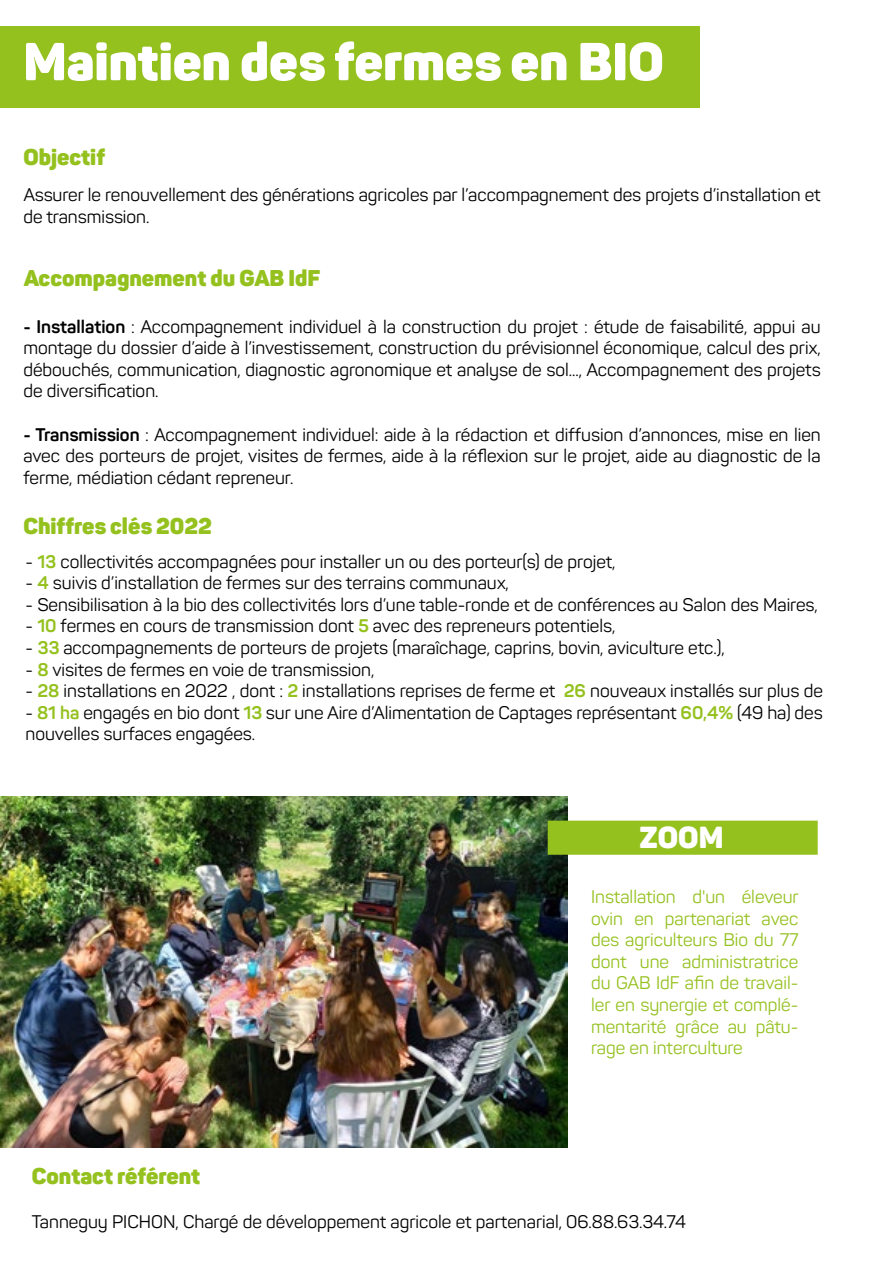
<style>
.page{position:relative;width:893px;height:1263px;background:#fff}
.page>*{position:absolute;margin:0;border:0;box-sizing:border-box;transform-origin:0 0}
.t1{font:900 52.5px "Panton";color:#fff}
.t2{font:900 30px "Panton";color:#fff}
.t3{font:900 22.5px "Panton";color:#95c11f}
.t4{font:18px/21.6px "Panton";color:#000}
.t5{font:18px/21.6px "Panton";color:#95c11f;text-align:justify}
.s1{font-weight:700}
.s2{font-weight:700;color:#95c11f}
.s3{color:#020203}
</style>
<div class="page">
<img style="left:0;top:796px;width:568px;height:352px">
<div style="left:0;top:27px;width:699px;height:81px;background:#95c11f"></div>
<div style="left:548px;top:821px;width:270px;height:34px;background:#95c11f;border:2px solid #95c11f"></div>
<h1 class="t1" style="left:23px;top:28px;width:642px">Maintien des fermes en BIO</h1>
<p class="t3" style="left:23px;top:143px;width:83px">Objectif</p>
<p class="t4" style="left:23px;top:184px;width:799px">Assurer le renouvellement des générations agricoles par l’accompagnement des projets d’installation et de transmission.</p>
<p class="t3" style="left:23px;top:264px;width:298px">Accompagnement du GAB IdF</p>
<p class="t4" style="left:23px;top:315px;width:799px;text-align:justify"><span class="s1">- Installation</span> : Accompagnement individuel à la construction du projet : étude de faisabilité, appui au montage du dossier d’aide à l’investissement, construction du prévisionnel économique, calcul des prix, débouchés, communication, diagnostic agronomique et analyse de sol..., Accompagnement des projets de diversification.</p>
<p class="t4" style="left:23px;top:423px;width:799px;text-align:justify"><span class="s1">- Transmission</span> : Accompagnement individuel: aide à la rédaction et diffusion d’annonces, mise en lien avec des porteurs de projet, visites de fermes, aide à la réflexion sur le projet, aide au diagnostic de la ferme, médiation cédant repreneur.</p>
<p class="t3" style="left:23px;top:511px;width:190px">Chiffres clés 2022</p>
<p class="t4" style="left:26px;top:550px;width:591px">- <span class="s2">13</span> collectivités accompagnées pour installer un ou des porteur(s) de projet,</p>
<p class="t4" style="left:26px;top:572px;width:485px">- <span class="s2">4</span> suivis d’installation de fermes sur des terrains communaux,</p>
<p class="t4" style="left:26px;top:593px;width:794px">- Sensibilisation à la bio des collectivités lors d’une table-ronde et de conférences au Salon des Maires,</p>
<p class="t4" style="left:26px;top:615px;width:591px">- <span class="s2">10</span> fermes en cours de transmission dont <span class="s2">5</span> avec des repreneurs potentiels,</p>
<p class="t4" style="left:26px;top:637px;width:701px"><span class="s3">-</span> <span class="s2">33</span> accompagnements de porteurs de projets (maraîchage, caprins, bovin, aviculture etc.),</p>
<p class="t4" style="left:26px;top:658px;width:350px">- <span class="s2">8</span> visites de fermes en voie de transmission,</p>
<p class="t4" style="left:26px;top:680px;width:799px">- <span class="s2">28</span> installations en 2022 , dont : <span class="s2">2</span> installations reprises de ferme et <span class="s2">26</span> nouveaux installés sur plus de</p>
<p class="t4" style="left:25px;top:701px;width:799px">- <span class="s2">81 ha</span> engagés en bio dont <span class="s2">13</span> sur une Aire d’Alimentation de Captages représentant <span class="s2">60,4%</span> (49 ha) des nouvelles surfaces engagées.</p>
<h2 class="t2" style="left:640px;top:818px;width:85px">ZOOM</h2>
<p class="t5" style="left:591px;top:886px;width:209px">Installation d'un éleveur ovin en partenariat avec des agriculteurs Bio du 77 dont une administratrice du GAB IdF afin de travail&shy;ler en synergie et complé&shy;mentarité grâce au pâtu&shy;rage en interculture</p>
<p class="t3" style="left:32px;top:1162px;width:170px">Contact référent</p>
<p class="t4" style="left:32px;top:1210px;width:656px">Tanneguy PICHON, Chargé de développement agricole et partenarial, 06.88.63.34.74</p>
</div>
